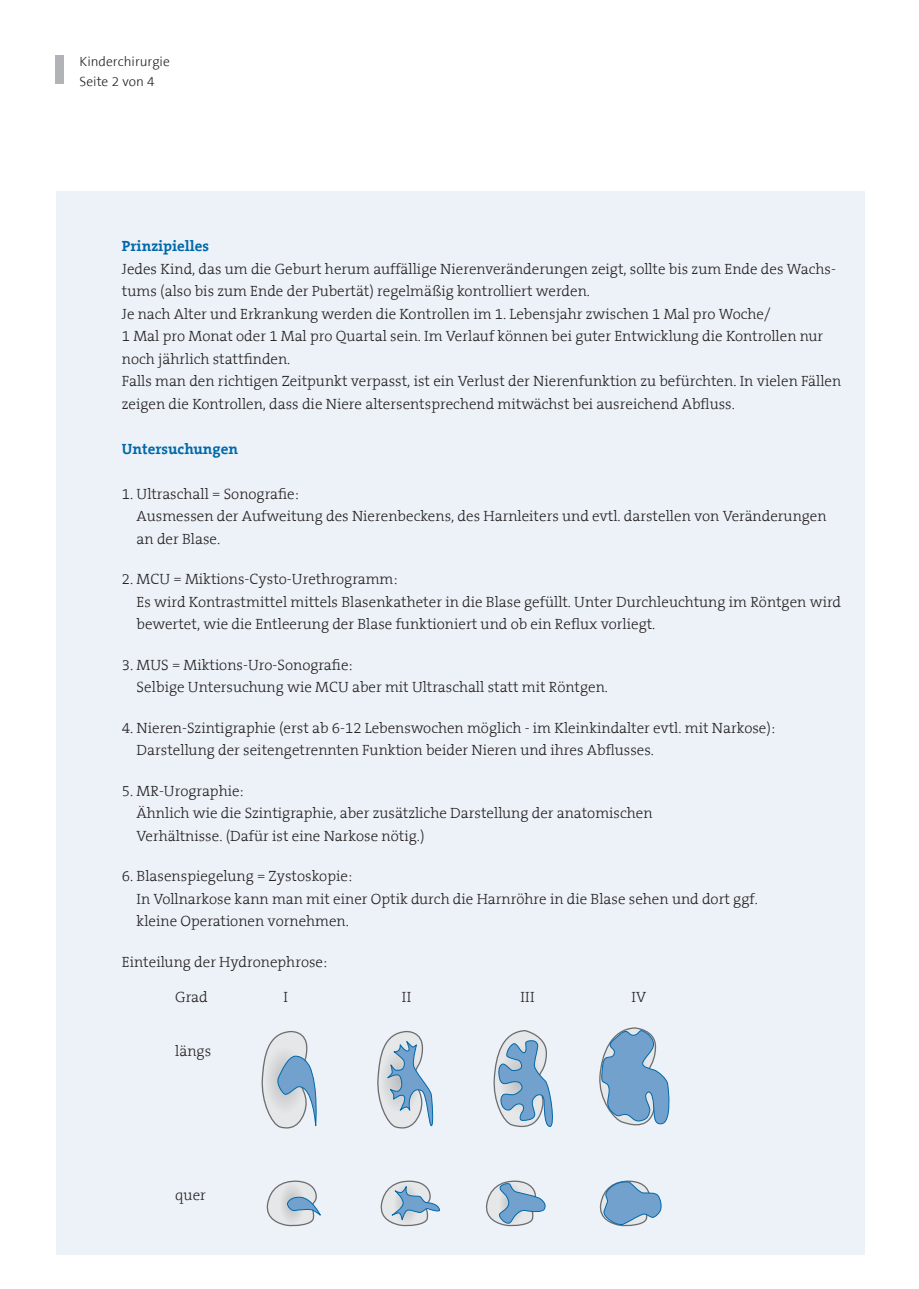
<style>
.page{position:relative;width:919px;height:1289px;background:#fff}
.page>*{position:absolute;margin:0;border:0;box-sizing:border-box;transform-origin:0 0}
.t1{font:300 15px/22.5px "The Serif B3";color:#231f20}
.t2{font:700 15px "The Serif B7";color:#0068a9}
.t3{font:300 13.5px/19.5px "The Sans B3";color:#231f20}
</style>
<div class="page">
<div style="left:57px;top:191px;width:807px;height:1063px;background:#edf2f8"></div>
<div style="left:55px;top:55px;width:9px;height:29px;background:#b2b3b7"></div>
<svg style="left:261px;top:1030px;width:56px;height:99px"></svg>
<svg style="left:377px;top:1030px;width:57px;height:99px"></svg>
<svg style="left:493px;top:1030px;width:60px;height:98px"></svg>
<svg style="left:599px;top:1027px;width:71px;height:99px"></svg>
<svg style="left:266px;top:1180px;width:55px;height:46px"></svg>
<svg style="left:380px;top:1180px;width:60px;height:46px"></svg>
<svg style="left:485px;top:1180px;width:61px;height:46px"></svg>
<svg style="left:599px;top:1180px;width:63px;height:46px"></svg>
<p class="t3" style="left:80px;top:53px;width:92px">Kinderchirurgie<br>Seite 2 von 4</p>
<p class="t2" style="left:122px;top:238px;width:89px">Prinzipielles</p>
<p class="t1" style="left:122px;top:258px;width:715px">Jedes Kind, das um die Geburt herum auffällige Nierenveränderungen zeigt, sollte bis zum Ende des Wachs&shy;tums (also bis zum Ende der Pubertät) regelmäßig kontrolliert werden.</p>
<p class="t1" style="left:122px;top:303px;width:702px">Je nach Alter und Erkrankung werden die Kontrollen im 1. Lebensjahr zwischen 1 Mal pro Woche/<br>1 Mal pro Monat oder 1 Mal pro Quartal sein. Im Verlauf können bei guter Entwicklung die Kontrollen nur noch jährlich stattfinden.</p>
<p class="t1" style="left:122px;top:370px;width:720px">Falls man den richtigen Zeitpunkt verpasst, ist ein Verlust der Nierenfunktion zu befürchten. In vielen Fällen zeigen die Kontrollen, dass die Niere altersentsprechend mitwächst bei ausreichend Abfluss.</p>
<p class="t2" style="left:122px;top:441px;width:118px">Untersuchungen</p>
<p class="t1" style="left:137px;top:483px;width:691px;text-indent:-15px">1. Ultraschall = Sonografie:<br>Ausmessen der Aufweitung des Nierenbeckens, des Harnleiters und evtl. darstellen von Veränderungen an der Blase.</p>
<p class="t1" style="left:137px;top:568px;width:706px;text-indent:-15px">2. MCU = Miktions-Cysto-Urethrogramm:<br>Es wird Kontrastmittel mittels Blasenkatheter in die Blase gefüllt. Unter Durchleuchtung im Röntgen wird bewertet, wie die Entleerung der Blase funktioniert und ob ein Reflux vorliegt.</p>
<p class="t1" style="left:137px;top:654px;width:473px;text-indent:-15px">3. MUS = Miktions-Uro-Sonografie:<br>Selbige Untersuchung wie MCU aber mit Ultraschall statt mit Röntgen.</p>
<p class="t1" style="left:137px;top:717px;width:640px;text-indent:-15px">4. Nieren-Szintigraphie (erst ab 6-12 Lebenswochen möglich - im Kleinkindalter evtl. mit Narkose):<br>Darstellung der seitengetrennten Funktion beider Nieren und ihres Abflusses.</p>
<p class="t1" style="left:137px;top:780px;width:517px;text-indent:-15px">5. MR-Urographie:<br>Ähnlich wie die Szintigraphie, aber zusätzliche Darstellung der anatomischen<br>Verhältnisse. (Dafür ist eine Narkose nötig.)</p>
<p class="t1" style="left:137px;top:865px;width:622px;text-indent:-15px">6. Blasenspiegelung = Zystoskopie:<br>In Vollnarkose kann man mit einer Optik durch die Harnröhre in die Blase sehen und dort ggf. kleine Operationen vornehmen.</p>
<p class="t1" style="left:122px;top:951px;width:207px">Einteilung der Hydronephrose:</p>
<p class="t1" style="left:175px;top:986px;width:34px">Grad</p>
<p class="t1" style="left:283px;top:986px;width:6px">I</p>
<p class="t1" style="left:402px;top:986px;width:11px">II</p>
<p class="t1" style="left:520px;top:986px;width:16px">III</p>
<p class="t1" style="left:631px;top:986px;width:16px">IV</p>
<p class="t1" style="left:175px;top:1040px;width:37px">längs</p>
<p class="t1" style="left:175px;top:1184px;width:32px">quer</p>
</div>
